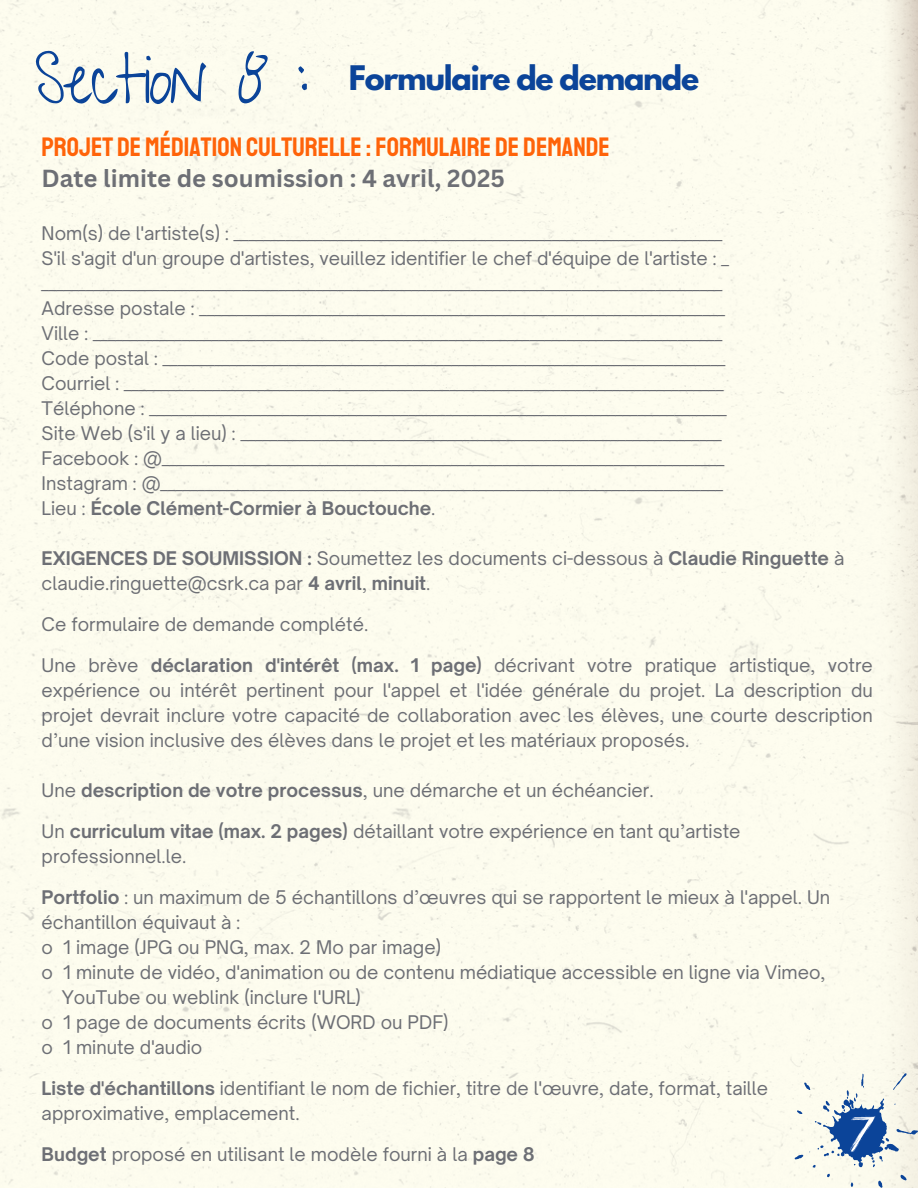
<style>
.page{position:relative;width:918px;height:1188px;background:#fdfcee}
.page>*{position:absolute;margin:0;border:0;box-sizing:border-box;transform-origin:0 0}
.t1{font:69.15px "Give You Glory";letter-spacing:-.04em;color:#0b4499}
.t2{font:700 30px "League Spartan";letter-spacing:-.04em;color:#0b4499}
.t3{font:27px "Staatliches";color:#ff6309}
.t4{font:700 24px "Canva Sans";color:#6d6f75}
.t5{font:18px/25px "Open Sauce One";color:#6d6f75}
.t6{font:700 18px "Open Sauce One";color:#6d6f75}
.s1{font-weight:400}
.s2{font-weight:700}
</style>
<div class="page">
<svg style="left:795px;top:1073px;width:123px;height:115px;background:#cfd8dc"></svg>
<p class="t1" style="left:31px;top:39px;width:278px">Section 8 :</p>
<p class="t2" style="left:349px;top:63px;width:352px">Formulaire de demande</p>
<p class="t3" style="left:42px;top:130px;width:570px">PROJET DE MÉDIATION CULTURELLE : FORMULAIRE DE DEMANDE</p>
<p class="t4" style="left:42px;top:161px;width:465px">Date limite de soumission : 4 avril, 2025</p>
<h1 class="t5" style="left:42px;top:220px;width:682px">Nom(s) de l'artiste(s) : __________________________________________________________________</h1>
<h2 class="t5" style="left:42px;top:245px;width:689px">S'il s'agit d'un groupe d'artistes, veuillez identifier le chef d'équipe de l'artiste : _</h2>
<h3 class="t5" style="left:42px;top:270px;width:682px">____________________________________________________________________________________________</h3>
<h4 class="t5" style="left:42px;top:295px;width:685px">Adresse postale : _______________________________________________________________________</h4>
<p class="t5" style="left:42px;top:320px;width:682px">Ville : _____________________________________________________________________________________</p>
<p class="t5" style="left:42px;top:345px;width:685px">Code postal : ____________________________________________________________________________</p>
<p class="t5" style="left:42px;top:370px;width:683px">Courriel : _________________________________________________________________________________</p>
<p class="t5" style="left:42px;top:395px;width:686px">Téléphone : ______________________________________________________________________________</p>
<p class="t5" style="left:42px;top:420px;width:681px">Site Web (s'il y a lieu) : _________________________________________________________________</p>
<p class="t5" style="left:42px;top:445px;width:684px">Facebook : @____________________________________________________________________________</p>
<p class="t5" style="left:42px;top:470px;width:683px">Instagram : @____________________________________________________________________________</p>
<p class="t6" style="left:42px;top:497px;width:395px"><span class="s1">Lieu :</span> École Clément-Cormier à Bouctouche<span class="s1">.</span></p>
<p class="t5" style="left:42px;top:545px;width:804px"><span class="s2">EXIGENCES DE SOUMISSION :</span> Soumettez les documents ci-dessous à <span class="s2">Claudie Ringuette</span> à claudie.ringuette@csrk.ca par <span class="s2">4 avril</span>, <span class="s2">minuit</span>.</p>
<p class="t5" style="left:42px;top:611px;width:328px">Ce formulaire de demande complété.</p>
<p class="t5" style="left:42px;top:652px;width:833px;text-align:justify">Une brève <span class="s2">déclaration d'intérêt (max. 1 page)</span> décrivant votre pratique artistique, votre expérience ou intérêt pertinent pour l'appel et l'idée générale du projet. La description du projet devrait inclure votre capacité de collaboration avec les élèves, une courte description d’une vision inclusive des élèves dans le projet et les matériaux proposés.</p>
<p class="t5" style="left:42px;top:777px;width:614px">Une <span class="s2">description de votre processus</span>, une démarche et un échéancier.</p>
<p class="t5" style="left:42px;top:818px;width:700px">Un <span class="s2">curriculum vitae (max. 2 pages)</span> détaillant votre expérience en tant qu’artiste professionnel.le.</p>
<p class="t5" style="left:42px;top:884px;width:790px"><span class="s2">Portfolio</span> : un maximum de 5 échantillons d’œuvres qui se rapportent le mieux à l'appel. Un échantillon équivaut à :</p>
<p class="t5" style="left:42px;top:934px;width:401px">o 1 image (JPG ou PNG, max. 2 Mo par image)</p>
<p class="t5" style="left:42px;top:959px;width:785px">o 1 minute de vidéo, d'animation ou de contenu médiatique accessible en ligne via Vimeo,</p>
<p class="t5" style="left:62px;top:984px;width:301px">YouTube ou weblink (inclure l'URL)</p>
<p class="t5" style="left:42px;top:1009px;width:408px">o 1 page de documents écrits (WORD ou PDF)</p>
<p class="t5" style="left:42px;top:1034px;width:162px">o 1 minute d'audio</p>
<p class="t5" style="left:42px;top:1075px;width:728px"><span class="s2">Liste d'échantillons</span> identifiant le nom de fichier, titre de l'œuvre, date, format, taille approximative, emplacement.</p>
<p class="t5" style="left:42px;top:1141px;width:495px"><span class="s2">Budget</span> proposé en utilisant le modèle fourni à la <span class="s2">page 8</span></p>
</div>
